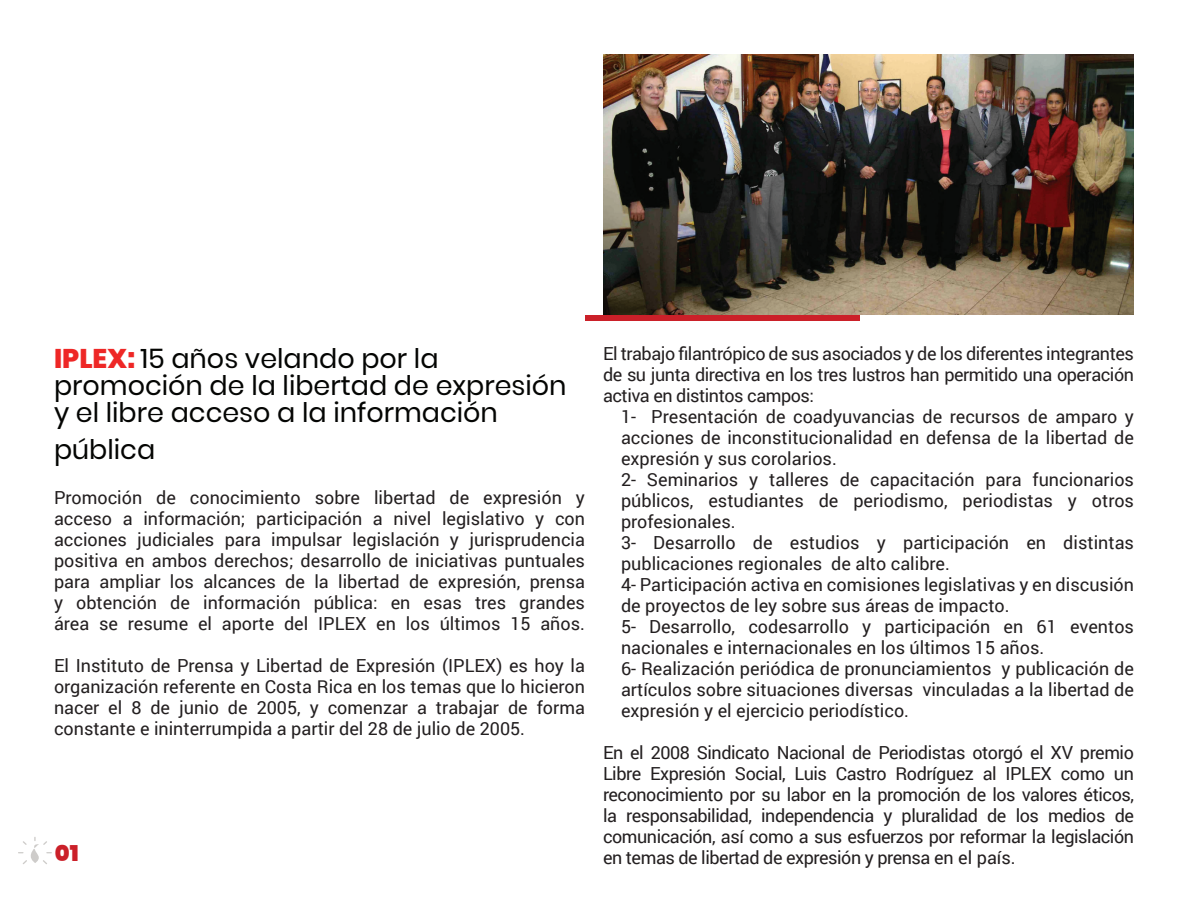
<style>
.page{position:relative;width:1188px;height:918px;background:#fff}
.page>*{position:absolute;margin:0;border:0;box-sizing:border-box;transform-origin:0 0}
.t1{font:27px/27px "Poppins";color:#040503}
.t2{font:900 22.5px "Poppins";color:#cb2029}
.t3{font:18px/21px "Roboto";color:#231f20;text-align:justify}
.s1{font-weight:800;color:#ee2726}
</style>
<div class="page">
<img style="left:603px;top:54px;width:531px;height:261px">
<div style="left:585px;top:315px;width:275px;height:5px;background:#cb2029"></div>
<svg style="left:18px;top:837px;width:34px;height:27px"></svg>
<h1 class="t1" style="left:54px;top:345px;width:514px"><span class="s1">IPLEX:</span> 15 años velando por la promoción de la libertad de expresión y el libre acceso a la información</h1>
<h1 class="t1" style="left:54px;top:436px;width:103px">pública</h1>
<p class="t3" style="left:54px;top:487px;width:533px">Promoción de conocimiento sobre libertad de expresión y acceso a información; participación a nivel legislativo y con acciones judiciales para impulsar legislación y jurisprudencia positiva en ambos derechos; desarrollo de iniciativas puntuales para ampliar los alcances de la libertad de expresión, prensa y obtención de información pública: en esas tres grandes área se resume el aporte del IPLEX en los últimos 15 años.</p>
<p class="t3" style="left:54px;top:655px;width:533px">El Instituto de Prensa y Libertad de Expresión (IPLEX) es hoy la organización referente en Costa Rica en los temas que lo hicieron nacer el 8 de junio de 2005, y comenzar a trabajar de forma constante e ininterrumpida a partir del 28 de julio de 2005.</p>
<p class="t2" style="left:55px;top:840px;width:25px">01</p>
<p class="t3" style="left:603px;top:342px;width:533px">El trabajo filantrópico de sus asociados y de los diferentes integrantes de su junta directiva en los tres lustros han permitido una operación activa en distintos campos:</p>
<p class="t3" style="left:621px;top:405px;width:515px;text-align:left">1- Presentación de coadyuvancias de recursos de amparo y acciones de inconstitucionalidad en defensa de la libertad de expresión y sus corolarios.<br>2- Seminarios y talleres de capacitación para funcionarios públicos, estudiantes de periodismo, periodistas y otros profesionales.<br>3- Desarrollo de estudios y participación en distintas publicaciones regionales de alto calibre.<br>4- Participación activa en comisiones legislativas y en discusión de proyectos de ley sobre sus áreas de impacto.<br>5- Desarrollo, codesarrollo y participación en 61 eventos nacionales e internacionales en los últimos 15 años.<br>6- Realización periódica de pronunciamientos y publicación de artículos sobre situaciones diversas vinculadas a la libertad de expresión y el ejercicio periodístico.</p>
<p class="t3" style="left:603px;top:741px;width:533px">En el 2008 Sindicato Nacional de Periodistas otorgó el XV premio Libre Expresión Social, Luis Castro Rodríguez al IPLEX como un reconocimiento por su labor en la promoción de los valores éticos, la responsabilidad, independencia y pluralidad de los medios de comunicación, así como a sus esfuerzos por reformar la legislación en temas de libertad de expresión y prensa en el país.</p>
</div>
